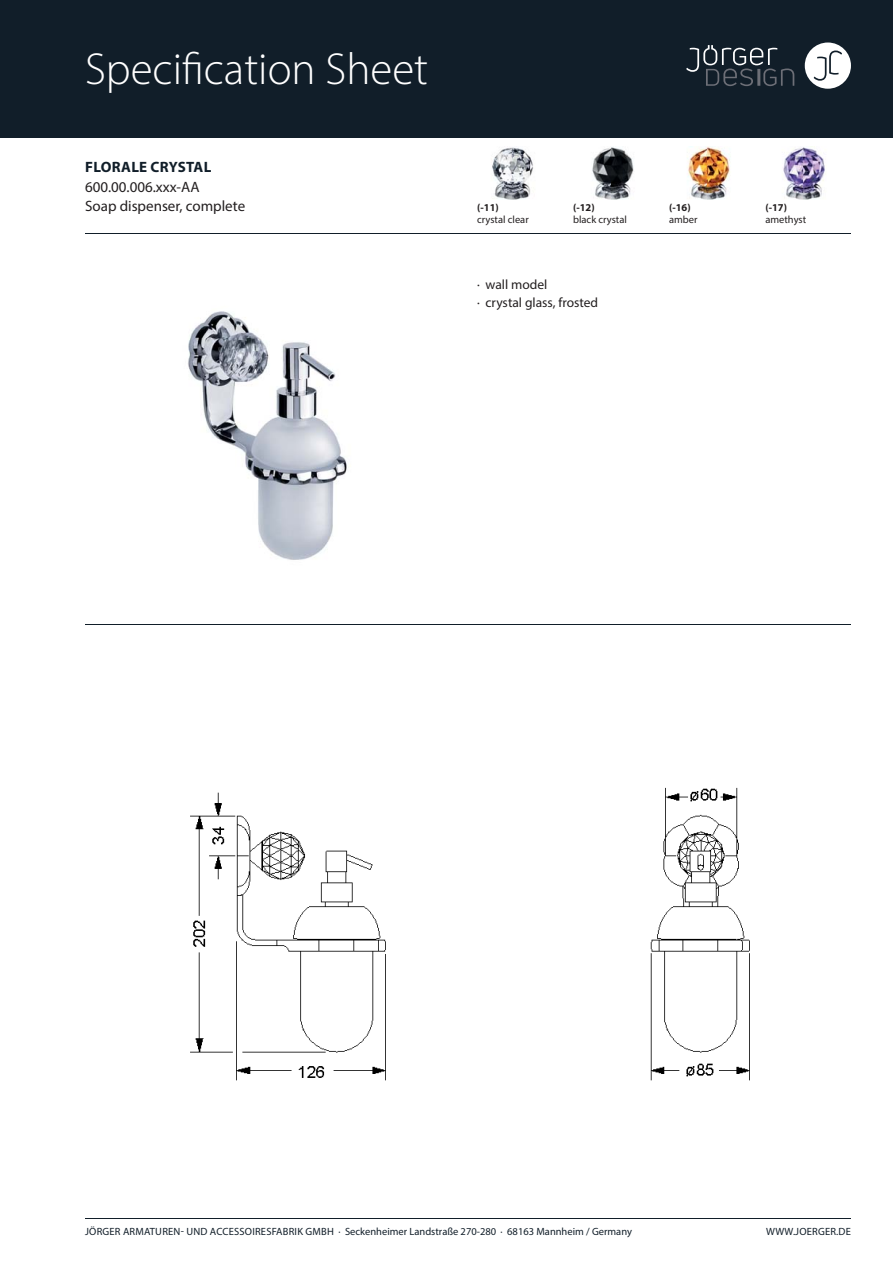
<style>
.page{position:relative;width:893px;height:1263px;background:#fff}
.page>*{position:absolute;margin:0;border:0;box-sizing:border-box;transform-origin:0 0}
.t1{font:300 45px "Myriad Pro";color:#fff}
.t2{font:15px "Myriad Pro";color:#231f20}
.t3{font:700 15px "Myriad Pro";letter-spacing:.02em;color:#111e29}
.t4{font:13.5px/18px "Myriad Pro";color:#231f20}
.t5{font:10.5px "Myriad Pro";letter-spacing:.005em;color:#111e29}
.t6{font:10.5px "Myriad Pro";color:#231f20}
.t7{font:700 10.5px "Myriad Pro";color:#231f20}
</style>
<div class="page">
<div style="left:0;top:0;width:893px;height:138px;background:#111e29"></div>
<div style="left:805px;top:43px;width:46px;height:46px;background:#fff;border-radius:50%"></div>
<svg style="left:814px;top:51px;width:28px;height:30px"></svg>
<svg style="left:686px;top:45px;width:108px;height:41px"></svg>
<hr style="left:85px;top:1218px;width:766px;height:1px;background:#111e29">
<hr style="left:85px;top:233px;width:766px;height:1px;background:#111e29">
<hr style="left:85px;top:624px;width:766px;height:1px;background:#111e29">
<img style="left:188px;top:311px;width:159px;height:249px">
<img style="left:190px;top:787px;width:560px;height:294px">
<img style="left:492px;top:147px;width:41px;height:53px">
<img style="left:592px;top:147px;width:42px;height:53px">
<img style="left:687px;top:147px;width:43px;height:53px">
<img style="left:783px;top:147px;width:42px;height:53px">
<h1 class="t1" style="left:85px;top:52px;width:345px">Specification Sheet</h1>
<h2 class="t3" style="left:85px;top:161px;width:128px">FLORALE CRYSTAL</h2>
<h2 class="t2" style="left:85px;top:200px;width:162px">Soap dispenser, complete</h2>
<h2 class="t2" style="left:85px;top:181px;width:116px">600.00.006.xxx-AA</h2>
<p class="t7" style="left:477px;top:204px;width:23px">(-11)</p>
<p class="t6" style="left:477px;top:216px;width:53px">crystal clear</p>
<p class="t7" style="left:573px;top:204px;width:23px">(-12)</p>
<p class="t6" style="left:573px;top:216px;width:55px">black crystal</p>
<p class="t4" style="left:477px;top:277px;width:123px">· wall model<br>· crystal glass, frosted</p>
<p class="t7" style="left:669px;top:204px;width:23px">(-16)</p>
<p class="t6" style="left:669px;top:216px;width:30px">amber</p>
<p class="t7" style="left:765px;top:204px;width:23px">(-17)</p>
<p class="t6" style="left:765px;top:216px;width:42px">amethyst</p>
<p class="t5" style="left:85px;top:1228px;width:548px">JÖRGER ARMATUREN- UND ACCESSOIRESFABRIK GMBH · Seckenheimer Landstraße 270-280 · 68163 Mannheim / Germany</p>
<p class="t5" style="left:766px;top:1228px;width:86px">WWW.JOERGER.DE</p>
</div>
